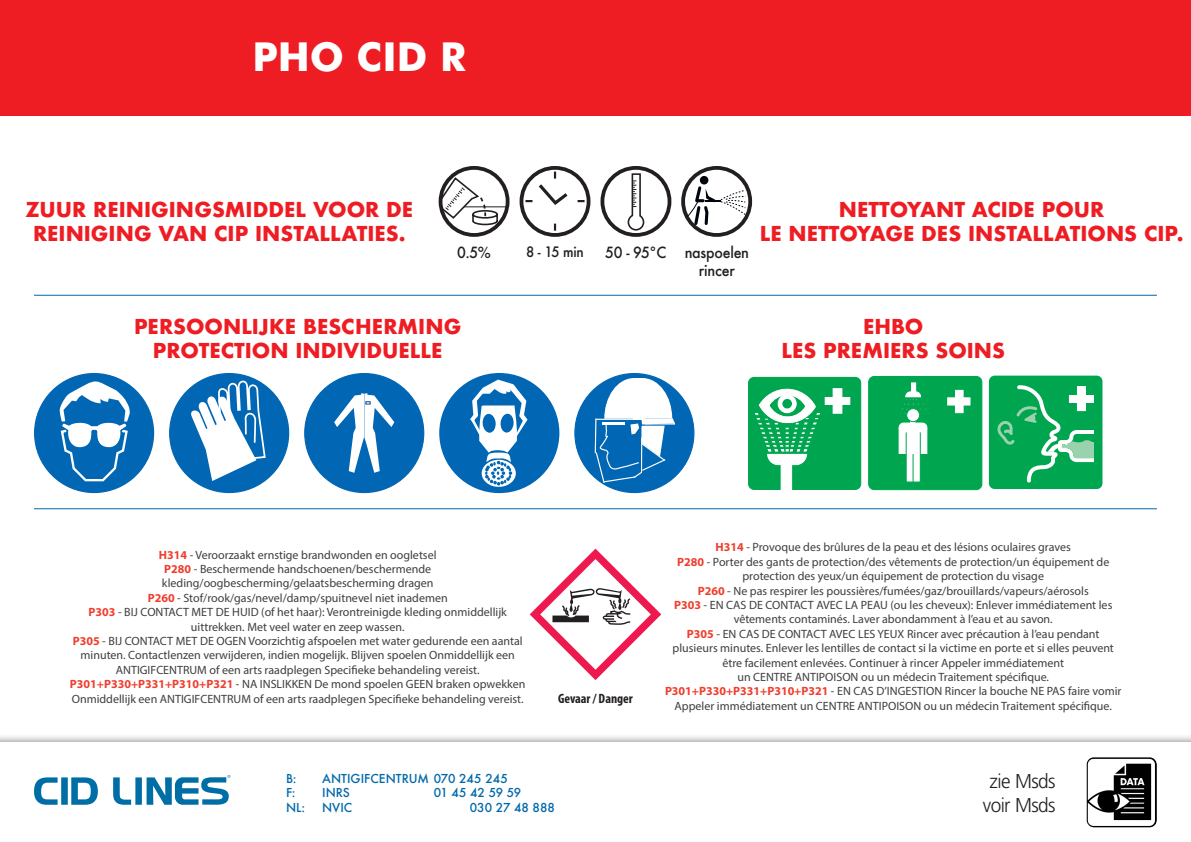
<style>
.page{position:relative;width:1191px;height:842px;background:#fff}
.page>*{position:absolute;margin:0;border:0;box-sizing:border-box;transform-origin:0 0}
.t1{font:700 40px "Futura PL";color:#fff}
.t2{font:700 20px/24px "Futura";color:#ee1d23;text-align:center}
.t3{font:300 20px/24px "Frutiger LT Std";letter-spacing:-.03em;color:#231f20;text-align:center;scale:.95 1}
.t4{font:500 15px/18px "Futura";letter-spacing:-.015em;color:#231f20;scale:.95 1}
.t5{font:500 14px "Futura";color:#231f20;scale:.95 1}
.t6{font:700 condensed 13.5px "Myriad Pro";color:#231f20}
.t7{font:12px/14.4px "Myriad Pro";color:#3e3e3f;text-align:center}
.t8{font:500 12px "Futura";letter-spacing:.005em;color:#0068a9}
.s1{font-weight:700;color:#ef3e2e}
</style>
<div class="page">
<div style="left:0;top:733px;width:1191px;height:109px;background:#231f20;opacity:.75"></div>
<div style="left:0;top:743px;width:1191px;height:99px;background:#fff"></div>
<img style="left:1086px;top:757px;width:71px;height:70px">
<div style="left:0;top:0;width:1191px;height:116px;background:#ee1d23"></div>
<svg style="left:34px;top:777px;width:64px;height:28px"></svg>
<svg style="left:113px;top:775px;width:117px;height:30px"></svg>
<svg style="left:530px;top:549px;width:131px;height:131px"></svg>
<hr style="left:34px;top:295px;width:1123px;height:1px;background:#0068a9">
<hr style="left:34px;top:508px;width:1123px;height:1px;background:#0068a9">
<div style="left:170px;top:374px;width:119px;height:118px;background:#0166b3;border-radius:50%"></div>
<svg style="left:190px;top:380px;width:77px;height:113px"></svg>
<div style="left:305px;top:374px;width:119px;height:118px;background:#0166b3;border-radius:50%"></div>
<svg style="left:334px;top:393px;width:60px;height:80px"></svg>
<div style="left:35px;top:374px;width:119px;height:118px;background:#0166b3;border-radius:50%"></div>
<svg style="left:59px;top:380px;width:71px;height:102px"></svg>
<div style="left:439px;top:373px;width:120px;height:120px;background:#0166b3;border-radius:50%"></div>
<svg style="left:482px;top:460px;width:34px;height:27px"></svg>
<svg style="left:470px;top:380px;width:57px;height:105px"></svg>
<div style="left:575px;top:374px;width:119px;height:118px;background:#0166b3;border-radius:50%"></div>
<svg style="left:595px;top:373px;width:80px;height:110px"></svg>
<hr style="left:602px;top:422px;width:22px;height:2px;background:#fff">
<div style="left:748px;top:377px;width:112px;height:112px;background:#00a54f;border-radius:6px"></div>
<div style="left:748px;top:377px;width:113px;height:113px;border:1px solid #00a54f;border-radius:6px"></div>
<div style="left:833px;top:388px;width:9px;height:25px;background:#fff;border:1px solid #fff"></div>
<div style="left:825px;top:397px;width:25px;height:8px;background:#fff;border:1px solid #fff"></div>
<div style="left:767px;top:437px;width:39px;height:28px;background:#fff;border-radius:11px"></div>
<div style="left:767px;top:437px;width:39px;height:28px;border:1px solid #fff;border-radius:11px"></div>
<svg style="left:767px;top:451px;width:40px;height:2px"></svg>
<div style="left:781px;top:465px;width:10px;height:25px;background:#fff;border:1px solid #fff"></div>
<svg style="left:755px;top:389px;width:64px;height:62px"></svg>
<div style="left:778px;top:395px;width:18px;height:18px;background:#fff;border-radius:50%"></div>
<div style="left:778px;top:395px;width:18px;height:18px;border:1px solid #fff;border-radius:50%"></div>
<hr style="left:755px;top:425px;width:68px;height:2px;background:#00a54f">
<div style="left:758px;top:430px;width:61px;height:2px;background:#00a54f;border:1px solid #00a54f"></div>
<hr style="left:757px;top:434px;width:59px;height:2px;background:#00a54f">
<hr style="left:757px;top:439px;width:56px;height:2px;background:#00a54f">
<hr style="left:760px;top:443px;width:51px;height:2px;background:#00a54f">
<div style="left:779px;top:396px;width:16px;height:16px;background:#fff;border-radius:50%"></div>
<div style="left:779px;top:395px;width:16px;height:17px;border:1px solid #fff;border-radius:50%"></div>
<div style="left:782px;top:398px;width:10px;height:11px;background:#00a54f;border-radius:50%"></div>
<div style="left:781px;top:398px;width:11px;height:11px;border:1px solid #fff;border-radius:50%"></div>
<div style="left:764px;top:447px;width:45px;height:2px;background:#00a54f;border:1px solid #00a54f"></div>
<div style="left:868px;top:376px;width:114px;height:114px;background:#00a54f;border-radius:6px"></div>
<div style="left:868px;top:376px;width:114px;height:114px;border:1px solid #00a54f;border-radius:6px"></div>
<div style="left:955px;top:390px;width:8px;height:23px;background:#fff;border:1px solid #fff"></div>
<div style="left:947px;top:398px;width:23px;height:7px;background:#fff"></div>
<svg style="left:899px;top:430px;width:28px;height:24px"></svg>
<div style="left:906px;top:426px;width:14px;height:56px;background:#fff"></div>
<div style="left:899px;top:423px;width:28px;height:9px;background:#fff;border-radius:4px"></div>
<div style="left:899px;top:423px;width:28px;height:9px;border:1px solid #fff;border-radius:4px"></div>
<svg style="left:912px;top:454px;width:1px;height:28px"></svg>
<hr style="left:911px;top:383px;width:4px;height:11px;background:#fff">
<svg style="left:905px;top:392px;width:15px;height:14px"></svg>
<div style="left:905px;top:392px;width:15px;height:15px;border:1px solid #fff;border-radius:5px"></div>
<svg style="left:899px;top:398px;width:30px;height:27px"></svg>
<hr style="left:900px;top:401px;width:27px;height:2px;background:#00a54f">
<hr style="left:900px;top:405px;width:27px;height:3px;background:#00a54f">
<div style="left:519px;top:166px;width:71px;height:71px;border:4px solid #231f20;border-radius:50%"></div>
<svg style="left:554px;top:224px;width:2px;height:7px"></svg>
<svg style="left:577px;top:200px;width:7px;height:2px"></svg>
<svg style="left:525px;top:172px;width:46px;height:33px"></svg>
<svg style="left:440px;top:168px;width:67px;height:67px"></svg>
<hr style="left:441px;top:206px;width:66px;height:1px;background:#231f20">
<svg style="left:443px;top:176px;width:56px;height:50px"></svg>
<div style="left:438px;top:166px;width:71px;height:71px;border:4px solid #231f20;border-radius:50%"></div>
<div style="left:600px;top:166px;width:71px;height:71px;border:4px solid #231f20;border-radius:50%"></div>
<svg style="left:627px;top:173px;width:18px;height:58px"></svg>
<svg style="left:683px;top:168px;width:67px;height:67px"></svg>
<div style="left:681px;top:166px;width:71px;height:71px;border:4px solid #231f20;border-radius:50%"></div>
<div style="left:700px;top:176px;width:8px;height:8px;background:#01060e;border-radius:50%"></div>
<svg style="left:686px;top:184px;width:60px;height:43px"></svg>
<svg style="left:989px;top:376px;width:113px;height:113px;background:#23b167"></svg>
<h1 class="t1" style="left:253px;top:32px;width:214px">PHO CID R</h1>
<h2 class="t2" style="left:25px;top:198px;width:389px">ZUUR REINIGINGSMIDDEL VOOR DE<br>REINIGING VAN CIP INSTALLATIES.</h2>
<h2 class="t2" style="left:760px;top:198px;width:425px">NETTOYANT ACIDE POUR<br>LE NETTOYAGE DES INSTALLATIONS CIP.</h2>
<p class="t4" style="left:457px;top:243px;width:37px">0.5%</p>
<p class="t5" style="left:526px;top:242px;width:62px">8 - 15 min</p>
<p class="t4" style="left:699px;top:243px;width:54px;text-indent:-94px">50 - 95°C naspoelen rincer</p>
<h2 class="t2" style="left:134px;top:314px;width:329px">PERSOONLIJKE BESCHERMING<br>PROTECTION INDIVIDUELLE</h2>
<h2 class="t2" style="left:781px;top:314px;width:225px">EHBO<br>LES PREMIERS SOINS</h2>
<p class="t7" style="left:70px;top:547px;width:457px"><span class="s1">H314</span> - Veroorzaakt ernstige brandwonden en oogletsel<br><span class="s1">P280</span> - Beschermende handschoenen/beschermende kleding/oogbescherming/gelaatsbescherming dragen<br><span class="s1">P260</span> - Stof/rook/gas/nevel/damp/spuitnevel niet inademen<br><span class="s1">P303</span> - BIJ CONTACT MET DE HUID (of het haar): Verontreinigde kleding onmiddellijk uittrekken. Met veel water en zeep wassen.<br><span class="s1">P305</span> - BIJ CONTACT MET DE OGEN Voorzichtig afspoelen met water gedurende een aantal minuten. Contactlenzen verwijderen, indien mogelijk. Blijven spoelen Onmiddellijk een ANTIGIFCENTRUM of een arts raadplegen Specifieke behandeling vereist.<br><span class="s1">P301+P330+P331+P310+P321</span> - NA INSLIKKEN De mond spoelen GEEN braken opwekken Onmiddellijk een ANTIGIFCENTRUM of een arts raadplegen Specifieke behandeling vereist.</p>
<p class="t7" style="left:665px;top:540px;width:458px"><span class="s1">H314</span> - Provoque des brûlures de la peau et des lésions oculaires graves<br><span class="s1">P280</span> - Porter des gants de protection/des vêtements de protection/un équipement de protection des yeux/un équipement de protection du visage<br><span class="s1">P260</span> - Ne pas respirer les poussières/fumées/gaz/brouillards/vapeurs/aérosols<br><span class="s1">P303</span> - EN CAS DE CONTACT AVEC LA PEAU (ou les cheveux): Enlever immédiatement les vêtements contaminés. Laver abondamment à l’eau et au savon.<br><span class="s1">P305</span> - EN CAS DE CONTACT AVEC LES YEUX Rincer avec précaution à l’eau pendant plusieurs minutes. Enlever les lentilles de contact si la victime en porte et si elles peuvent être facilement enlevées. Continuer à rincer Appeler immédiatement<br>un CENTRE ANTIPOISON ou un médecin Traitement spécifique.<br><span class="s1">P301+P330+P331+P310+P321</span> - EN CAS D’INGESTION Rincer la bouche NE PAS faire vomir Appeler immédiatement un CENTRE ANTIPOISON ou un médecin Traitement spécifique.</p>
<p class="t6" style="left:558px;top:690px;width:76px">Gevaar / Danger</p>
<p class="t8" style="left:286px;top:770px;width:12px">B:</p>
<p class="t8" style="left:322px;top:770px;width:187px">ANTIGIFCENTRUM 070 245 245</p>
<p class="t8" style="left:286px;top:785px;width:11px">F:</p>
<p class="t8" style="left:322px;top:785px;width:29px">INRS</p>
<p class="t8" style="left:434px;top:785px;width:89px">01 45 42 59 59</p>
<p class="t8" style="left:286px;top:799px;width:21px">NL:</p>
<p class="t8" style="left:322px;top:799px;width:32px">NVIC</p>
<p class="t8" style="left:470px;top:799px;width:86px">030 27 48 888</p>
<h2 class="t3" style="left:983px;top:769px;width:78px">zie Msds voir Msds</h2>
</div>
